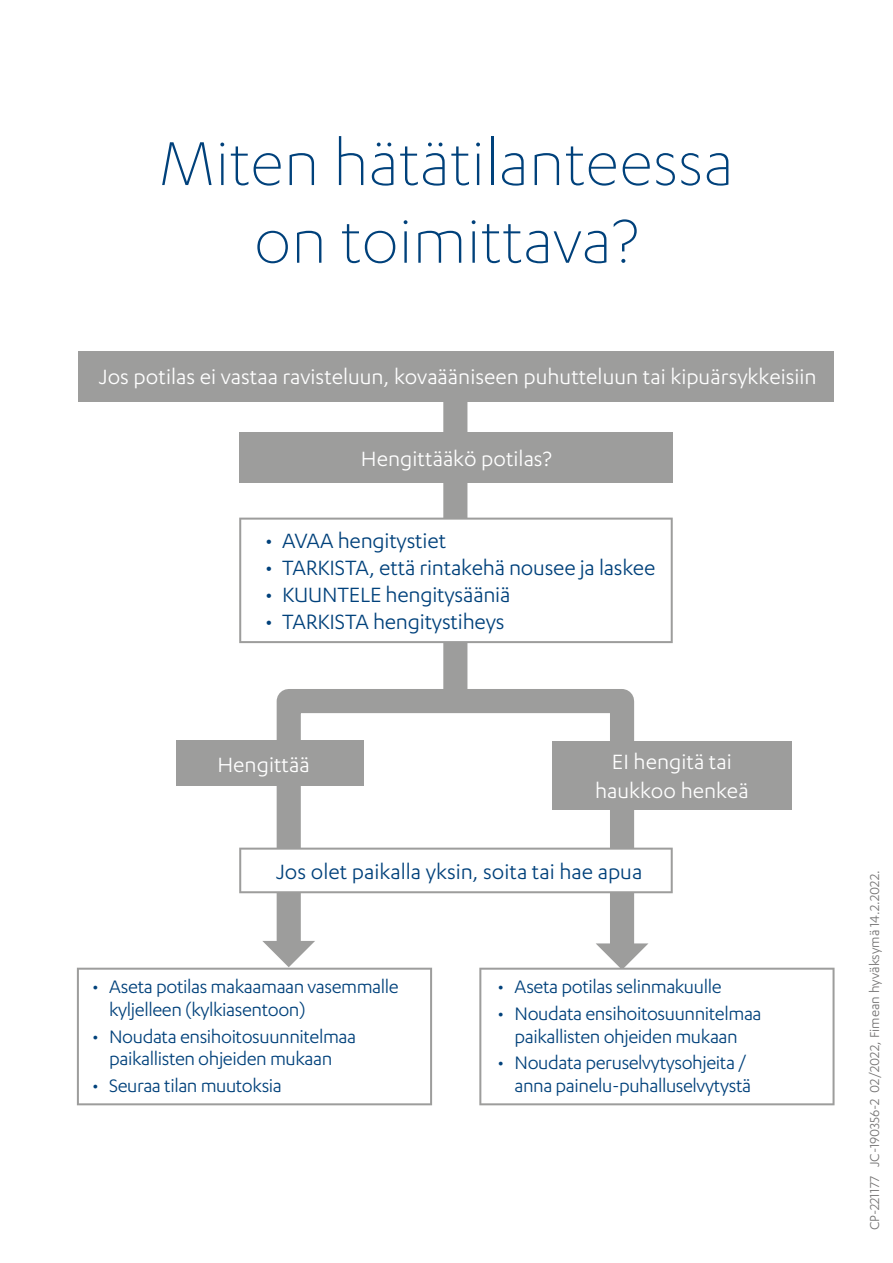
<style>
.page{position:relative;width:893px;height:1263px;background:#fff}
.page>*{position:absolute;margin:0;border:0;box-sizing:border-box;transform-origin:0 0}
.t1{font:300 72px/77.7px "Karbon";color:#00417b;text-align:center}
.t2{font:24px "Karbon";letter-spacing:-.01em;color:#00417b}
.t3{font:24px/28.8px "Karbon";color:#fff;text-align:center}
.t4{font:21px/22.5px "Karbon";letter-spacing:-.02em;color:#00417b;text-align:center}
.t5{font:15px "Karbon";color:#747373}
</style>
<div class="page">
<svg style="left:265px;top:677px;width:381px;height:294px"></svg>
<svg style="left:262px;top:941px;width:53px;height:26px"></svg>
<svg style="left:596px;top:943px;width:52px;height:25px"></svg>
<div style="left:443px;top:393px;width:24px;height:300px;background:#9d9d9c"></div>
<div style="left:78px;top:351px;width:756px;height:50px;background:#9d9d9c"></div>
<div style="left:239px;top:432px;width:434px;height:50px;background:#9d9d9c"></div>
<svg style="left:239px;top:518px;width:434px;height:125px"></svg>
<svg style="left:77px;top:968px;width:355px;height:137px"></svg>
<svg style="left:479px;top:968px;width:355px;height:137px"></svg>
<svg style="left:239px;top:848px;width:434px;height:45px"></svg>
<div style="left:176px;top:740px;width:188px;height:46px;background:#9d9d9c"></div>
<div style="left:552px;top:742px;width:240px;height:68px;background:#9d9d9c"></div>
<h1 class="t1" style="left:159px;top:122px;width:576px">Miten hätätilanteessa on toimittava?</h1>
<p class="t3" style="left:99px;top:361px;width:719px">Jos potilas ei vastaa ravisteluun, kovaääniseen puhutteluun tai kipuärsykkeisiin</p>
<p class="t3" style="left:361px;top:444px;width:192px">Hengittääkö potilas?</p>
<p class="t2" style="left:265px;top:528px;width:183px">• AVAA hengitystiet</p>
<p class="t2" style="left:265px;top:555px;width:392px">• TARKISTA, että rintakehä nousee ja laskee</p>
<p class="t2" style="left:265px;top:582px;width:247px">• KUUNTELE hengitysääniä</p>
<p class="t2" style="left:265px;top:609px;width:241px">• TARKISTA hengitystiheys</p>
<p class="t3" style="left:217px;top:750px;width:94px">Hengittää</p>
<p class="t3" style="left:595px;top:747px;width:155px">EI hengitä tai haukkoo henkeä</p>
<p class="t2" style="left:276px;top:858px;width:368px">Jos olet paikalla yksin, soita tai hae apua</p>
<p class="t4" style="left:109px;top:975px;width:291px;text-align:left;text-indent:-17px">• Aseta potilas makaamaan vasemmalle kyljelleen (kylkiasentoon)</p>
<p class="t4" style="left:92px;top:1024px;width:266px">• Noudata ensihoitosuunnitelmaa paikallisten ohjeiden mukaan</p>
<p class="t4" style="left:92px;top:1074px;width:191px">• Seuraa tilan muutoksia</p>
<p class="t4" style="left:497px;top:975px;width:226px">• Aseta potilas selinmakuulle</p>
<p class="t4" style="left:497px;top:1002px;width:266px">• Noudata ensihoitosuunnitelmaa paikallisten ohjeiden mukaan</p>
<p class="t4" style="left:497px;top:1051px;width:255px;text-align:right">• Noudata peruselvytysohjeita / anna painelu-puhalluselvytystä</p>
<p class="t5" style="left:866px;top:1230px;width:362px;rotate:-90deg">CP-221177 JC-190356-2 02/2022, Fimean hyväksymä 14.2.2022.</p>
</div>
